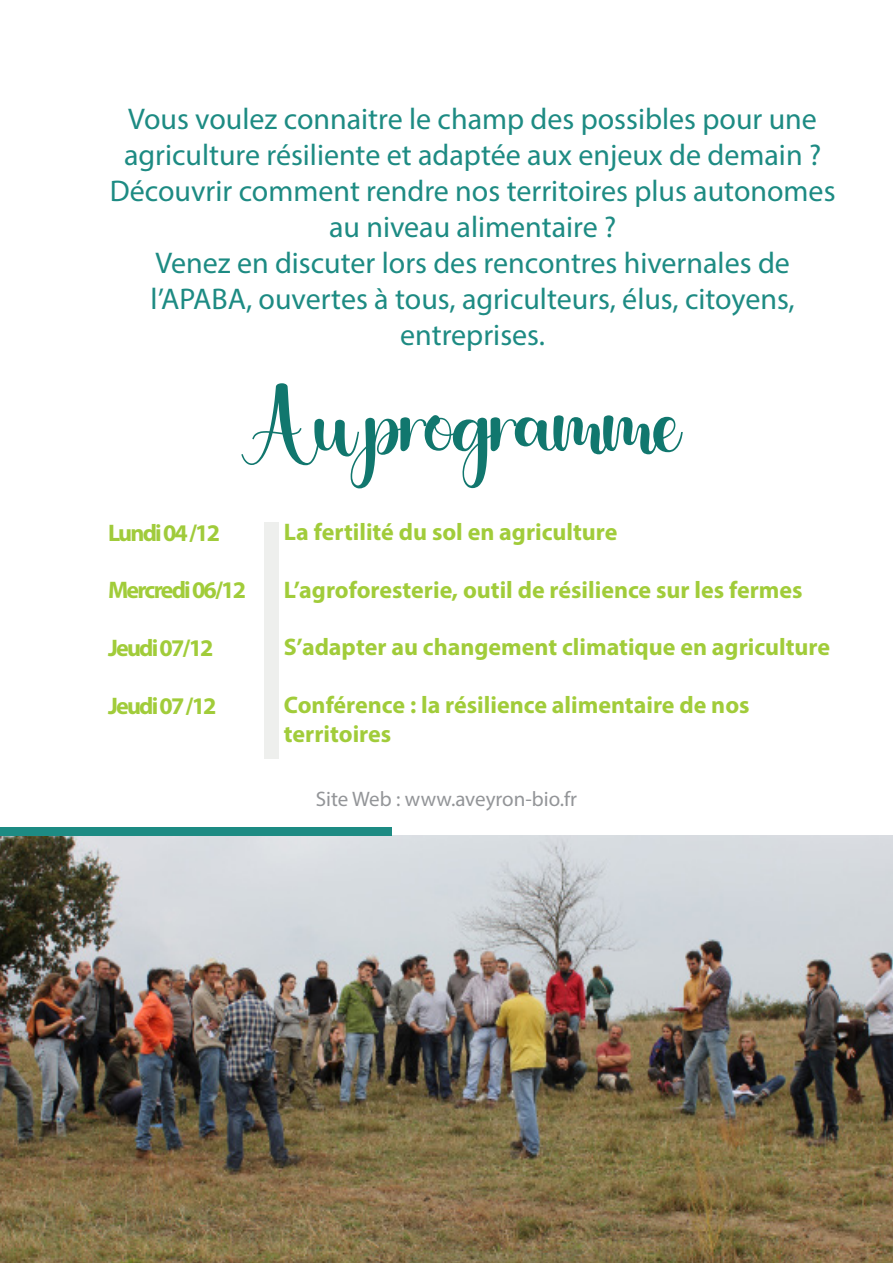
<style>
.page{position:relative;width:893px;height:1263px;background:#fff}
.page>*{position:absolute;margin:0;border:0;box-sizing:border-box;transform-origin:0 0}
.t1{font:82.5px "Baby Script";letter-spacing:-.05em;color:#11776e}
.Titre{font:30px/36px "Myriad Pro";color:#1d8b83;text-align:center}
.Titre-2{font:700 24px/28.8px "Myriad Pro";color:#a1cc3a}
.Titre-3{font:700 24px "Myriad Pro";letter-spacing:-.075em;color:#a1cc3a}
.Titre-4{font:700 24px "Myriad Pro";letter-spacing:-.075em;color:#a0cb3b}
.t2{font:21px "Myriad Pro";color:#939598}
</style>
<div class="page">
<img style="left:0;top:836px;width:893px;height:427px">
<div style="left:264px;top:522px;width:15px;height:236px;background:#eeefed"></div>
<div style="left:0;top:827px;width:391px;height:9px;background:#1d8b83"></div>
<p class="Titre" style="left:124px;top:100px;width:699px;text-align:left">Vous voulez connaitre le champ des possibles pour une agriculture résiliente et adaptée aux enjeux de demain ?</p>
<p class="Titre" style="left:110px;top:172px;width:727px">Découvrir comment rendre nos territoires plus autonomes au niveau alimentaire ?</p>
<p class="Titre" style="left:150px;top:244px;width:646px">Venez en discuter lors des rencontres hivernales de l’APABA, ouvertes à tous, agriculteurs, élus, citoyens, entreprises.</p>
<p class="t1" style="left:241px;top:353px;width:441px">Au programme</p>
<p class="Titre-4" style="left:108px;top:517px;width:114px">Lundi 04 /12</p>
<p class="Titre-3" style="left:108px;top:575px;width:139px">Mercredi 06/12</p>
<p class="Titre-3" style="left:108px;top:632px;width:107px">Jeudi 07/12</p>
<p class="Titre-3" style="left:108px;top:690px;width:110px">Jeudi 07 /12</p>
<p class="Titre-2" style="left:284px;top:517px;width:335px">La fertilité du sol en agriculture</p>
<p class="Titre-2" style="left:284px;top:574px;width:520px">L’agroforesterie, outil de résilience sur les fermes</p>
<p class="Titre-2" style="left:284px;top:632px;width:548px">S’adapter au changement climatique en agriculture</p>
<p class="Titre-2" style="left:284px;top:689px;width:467px">Conférence : la résilience alimentaire de nos territoires</p>
<p class="t2" style="left:316px;top:786px;width:263px">Site Web : www.aveyron-bio.fr</p>
</div>
